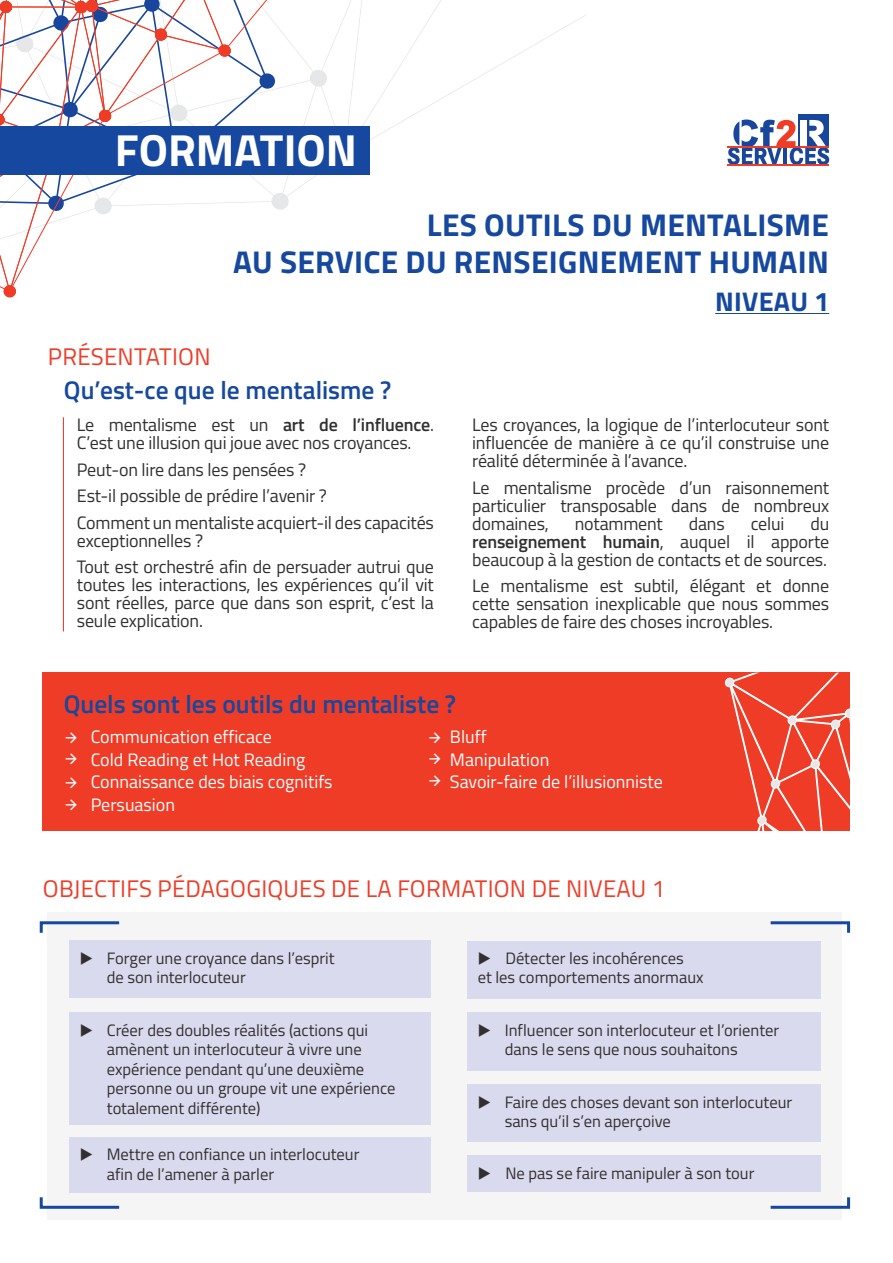
<style>
.page{position:relative;width:893px;height:1263px;background:#fff}
.page>*{position:absolute;margin:0;border:0;box-sizing:border-box;transform-origin:0 0}
.t1{font:700 45px "Titillium Web";color:#fff}
.t2{font:700 31.5px "Titillium Web";letter-spacing:.01em;color:#15489e}
.t3{font:700 27px "Titillium Web";letter-spacing:.01em;color:#15489e}
.t4{font:600 25.5px "Titillium Web";color:#15489e}
.t5{font:24px "Titillium Web";letter-spacing:.01em;color:#ef3c26}
.t6{font:18px/18px "Titillium Web";letter-spacing:-.01em;color:#312f30;text-align:justify}
.t7{font:18px "Titillium Web";color:#fff}
.t8{font:16.5px/19.5px "Titillium Web";color:#312f30}
.s1{font-weight:600}
.s2{font-family:"Cambria"}
</style>
<div class="page">
<svg style="left:0;top:0;width:313px;height:298px"></svg>
<div style="left:48px;top:912px;width:794px;height:307px;background:#f5f5f6"></div>
<div style="left:43px;top:673px;width:807px;height:158px;background:#ef3c26"></div>
<svg style="left:724px;top:673px;width:126px;height:158px"></svg>
<div style="left:467px;top:1155px;width:354px;height:37px;background:#d9daed"></div>
<div style="left:467px;top:1084px;width:354px;height:58px;background:#d9daed"></div>
<div style="left:467px;top:1012px;width:354px;height:58px;background:#d9daed"></div>
<div style="left:467px;top:941px;width:354px;height:57px;background:#d9daed"></div>
<div style="left:69px;top:1137px;width:362px;height:55px;background:#d9daed"></div>
<div style="left:69px;top:1012px;width:362px;height:112px;background:#d9daed"></div>
<div style="left:69px;top:941px;width:362px;height:57px;background:#d9daed"></div>
<svg style="left:39px;top:921px;width:81px;height:12px"></svg>
<svg style="left:770px;top:921px;width:81px;height:12px"></svg>
<svg style="left:39px;top:1192px;width:83px;height:17px"></svg>
<svg style="left:770px;top:1197px;width:81px;height:12px"></svg>
<div style="left:798px;top:115px;width:30px;height:32px;background:#18469d"></div>
<svg style="left:728px;top:119px;width:101px;height:46px"></svg>
<hr style="left:727px;top:164px;width:101px;height:2px;background:#ef3c26">
<hr style="left:727px;top:146px;width:101px;height:1px;background:#ef3c26">
<hr style="left:715px;top:313px;width:114px;height:1px;background:#15489e">
<div style="left:0;top:126px;width:370px;height:48px;background:#15489e"></div>
<hr style="left:63px;top:417px;width:1px;height:214px;background:#ee2e22">
<p class="t1" style="left:115px;top:115px;width:244px">FORMATION</p>
<p class="t5" style="left:48px;top:338px;width:164px">PRÉSENTATION</p>
<p class="t2" style="left:427px;top:201px;width:404px">LES OUTILS DU MENTALISME</p>
<p class="t2" style="left:233px;top:238px;width:597px">AU SERVICE DU RENSEIGNEMENT HUMAIN</p>
<p class="t3" style="left:715px;top:281px;width:115px">NIVEAU 1</p>
<p class="t4" style="left:64px;top:371px;width:329px">Qu’est-ce que le mentalisme ?</p>
<p class="t6" style="left:77px;top:415px;width:358px">Le mentalisme est un <span class="s1">art de l’influence</span>.<br>C’est une illusion qui joue avec nos croyances.</p>
<p class="t6" style="left:77px;top:459px;width:231px">Peut-on lire dans les pensées ?</p>
<p class="t6" style="left:77px;top:486px;width:252px">Est-il possible de prédire l’avenir ?</p>
<p class="t6" style="left:77px;top:512px;width:359px">Comment un mentaliste acquiert-il des capacités exceptionnelles ?</p>
<p class="t6" style="left:77px;top:557px;width:359px">Tout est orchestré afin de persuader autrui que toutes les interactions, les expériences qu’il vit sont réelles, parce que dans son esprit, c’est la seule explication.</p>
<p class="t6" style="left:472px;top:415px;width:358px">Les croyances, la logique de l’interlocuteur sont influencée de manière à ce qu’il construise une réalité déterminée à l’avance.</p>
<p class="t6" style="left:472px;top:477px;width:358px">Le mentalisme procède d’un raisonnement particulier transposable dans de nombreux domaines,</p>
<p class="t6" style="left:472px;top:513px;width:359px;text-indent:338px">du <span class="s1">renseignement humain</span>, auquel il apporte beaucoup à la gestion de contacts et de sources.</p>
<p class="t6" style="left:472px;top:576px;width:359px">Le mentalisme est subtil, élégant et donne cette sensation inexplicable que nous sommes capables de faire des choses incroyables.</p>
<p class="t6" style="left:575px;top:513px;width:90px">notamment</p>
<p class="t6" style="left:689px;top:513px;width:38px">dans</p>
<p class="t6" style="left:751px;top:513px;width:35px">celui</p>
<p class="t4" style="left:64px;top:684px;width:394px">Quels sont les outils du mentaliste ?</p>
<p class="t7" style="left:91px;top:724px;width:183px">Communication efficace</p>
<p class="t7" style="left:91px;top:746px;width:216px">Cold Reading et Hot Reading</p>
<p class="t7" style="left:91px;top:769px;width:243px">Connaissance des biais cognitifs</p>
<p class="t7" style="left:91px;top:791px;width:86px">Persuasion</p>
<p class="t7" style="left:450px;top:724px;width:38px">Bluff</p>
<p class="t7" style="left:450px;top:746px;width:101px">Manipulation</p>
<p class="t7" style="left:450px;top:769px;width:215px">Savoir-faire de l’illusionniste</p>
<p class="t5" style="left:43px;top:871px;width:624px">OBJECTIFS PÉDAGOGIQUES DE LA FORMATION DE NIVEAU 1</p>
<p class="t8" style="left:107px;top:947px;width:229px;text-indent:-27px"><span class="s2">▶</span> Forger une croyance dans l’esprit de son interlocuteur</p>
<p class="t8" style="left:107px;top:1019px;width:290px;text-indent:-27px"><span class="s2">▶</span> Créer des doubles réalités (actions qui amènent un interlocuteur à vivre une expérience pendant qu’une deuxième personne ou un groupe vit une expérience totalement différente)</p>
<p class="t8" style="left:107px;top:1144px;width:254px;text-indent:-27px"><span class="s2">▶</span> Mettre en confiance un interlocuteur afin de l’amener à parler</p>
<p class="t8" style="left:478px;top:947px;width:227px"><span class="s2">▶</span> Détecter les incohérences<br>et les comportements anormaux</p>
<p class="t8" style="left:505px;top:1019px;width:276px;text-indent:-27px"><span class="s2">▶</span> Influencer son interlocuteur et l’orienter dans le sens que nous souhaitons</p>
<p class="t8" style="left:505px;top:1091px;width:289px;text-indent:-27px"><span class="s2">▶</span> Faire des choses devant son interlocuteur sans qu’il s’en aperçoive</p>
<p class="t8" style="left:478px;top:1162px;width:278px"><span class="s2">▶</span> Ne pas se faire manipuler à son tour</p>
</div>
